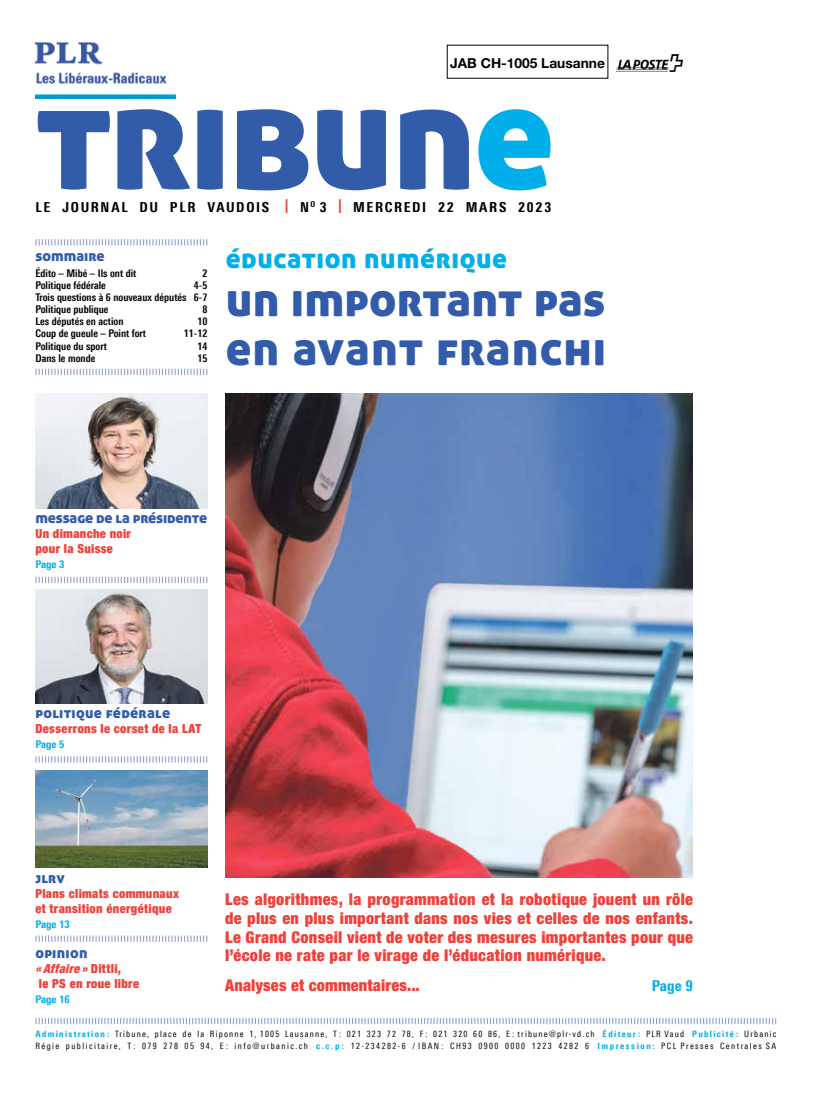
<style>
.page{position:relative;width:833px;height:1099px;background:#fff}
.page>*{position:absolute;margin:0;border:0;box-sizing:border-box;transform-origin:0 0}
.t1{font:150px "Aller Display";letter-spacing:-.02em;color:#325caa}
.t2{font:47.5px/48.8px "Aller Display";letter-spacing:.005em;color:#325caa}
.t3{font:27.5px "Aller Display";letter-spacing:.02em;color:#00afea}
.t4{font:900 condensed 16.25px/18.8px "Helvetica Neue LT Pro";letter-spacing:.02em;color:#f14038;text-align:justify}
.t5{font:15px "Aller Display";color:#325caa}
.t6{font:15px "Aller Display";letter-spacing:.02em;color:#325caa}
.t7{font:800 15px "Linotype Univers 720 Cn";color:#00afea}
.t8{font:800 13.75px "Linotype Univers 720 Cn";letter-spacing:.12em;color:#000}
.t9{font:700 13.75px "Helvetica Neue LT Pro";color:#000}
.t10{font:900 condensed 12.5px/15px "Helvetica Neue LT Pro";letter-spacing:.025em;color:#f14038}
.t11{font:700 10.62px/12.1px "Linotype Univers 620 Cn";color:#000;text-align:justify}
.t12{font:800 10.62px "Linotype Univers 720 Cn";color:#00afea}
.t13{font:8.75px/12.5px "Linotype Univers 420 Cn";letter-spacing:.16em;color:#000}
.s1{color:#00afea}
.s2{color:#f14038}
.s3{font-style:italic}
.s4{font-family:"Linotype Univers 720 Cn";font-weight:800;color:#00afea}
</style>
<div class="page">
<svg style="left:35px;top:1017px;width:742px;height:8px"></svg>
<img style="left:35px;top:41px;width:140px;height:57px">
<img style="left:225px;top:393px;width:468px;height:484px">
<img style="left:617px;top:54px;width:65px;height:17px">
<svg style="left:35px;top:369px;width:172px;height:6px"></svg>
<svg style="left:35px;top:239px;width:172px;height:6px"></svg>
<img style="left:35px;top:393px;width:172px;height:115px">
<img style="left:35px;top:589px;width:172px;height:114px">
<img style="left:35px;top:770px;width:172px;height:97px">
<svg style="left:35px;top:576px;width:172px;height:7px"></svg>
<svg style="left:35px;top:756px;width:172px;height:6px"></svg>
<svg style="left:35px;top:935px;width:172px;height:6px"></svg>
<h3 class="t9" style="left:450px;top:54px;width:156px">JAB CH-1005 Lausanne</h3>
<h1 class="t1" style="left:35px;top:39px;width:520px">tribun<span class="s1">e</span></h1>
<h3 class="t8" style="left:35px;top:198px;width:517px">Le journal du PLR vaudois <span class="s2">|</span> N <sup>o</sup> 3 <span class="s2">|</span> mercredi 22 mars 2023</h3>
<h3 class="t5" style="left:35px;top:246px;width:71px">sommaire</h3>
<p class="t11" style="left:35px;top:267px;width:102px">édito – Mibé – Ils ont dit</p>
<p class="t11" style="left:202px;top:267px;width:7px">2</p>
<p class="t11" style="left:35px;top:279px;width:72px">Politique fédérale</p>
<p class="t11" style="left:35px;top:279px;width:173px;text-indent:158px">4-5<br>Trois questions à 6 nouveaux députés 6-7<br>Politique publique</p>
<p class="t11" style="left:202px;top:303px;width:7px">8</p>
<p class="t11" style="left:35px;top:315px;width:90px">Les députés en action</p>
<p class="t11" style="left:197px;top:315px;width:12px">10</p>
<p class="t11" style="left:35px;top:327px;width:112px">Coup de gueule – Point fort</p>
<p class="t11" style="left:184px;top:327px;width:25px">11-12</p>
<p class="t11" style="left:35px;top:339px;width:73px">Politique du sport</p>
<p class="t11" style="left:197px;top:339px;width:12px">14</p>
<p class="t11" style="left:35px;top:352px;width:61px">Dans le monde</p>
<p class="t11" style="left:197px;top:352px;width:12px">15</p>
<h3 class="t3" style="left:226px;top:240px;width:283px">éducation numérique</h3>
<h2 class="t2" style="left:226px;top:274px;width:382px">un important pas en avant franchi</h2>
<h3 class="t5" style="left:35px;top:508px;width:173px">message de la présidente</h3>
<h3 class="t10" style="left:35px;top:525px;width:97px">Un dimanche noir pour la Suisse</h3>
<p class="t12" style="left:35px;top:557px;width:31px">Page 3</p>
<h3 class="t6" style="left:35px;top:703px;width:136px">politique fédérale</h3>
<h3 class="t10" style="left:35px;top:720px;width:167px">Desserrons le corset de la LAT</h3>
<p class="t12" style="left:35px;top:737px;width:31px">Page 5</p>
<h3 class="t5" style="left:35px;top:868px;width:31px">jlrv</h3>
<h3 class="t10" style="left:35px;top:885px;width:145px">Plans climats communaux et transition énergétique</h3>
<p class="t12" style="left:35px;top:917px;width:36px">Page 13</p>
<h3 class="t6" style="left:35px;top:943px;width:54px">opinion</h3>
<h3 class="t10" style="left:35px;top:960px;width:105px"><span class="s3">« Affaire »</span> Dittli,<br>le PS en roue libre</h3>
<p class="t12" style="left:35px;top:992px;width:36px">Page 16</p>
<p class="t4" style="left:225px;top:889px;width:469px">Les algorithmes, la programmation et la robotique jouent un rôle de plus en plus important dans nos vies et celles de nos enfants.<br>Le Grand Conseil vient de voter des mesures importantes pour que l’école ne rate par le virage de l’éducation numérique.</p>
<h3 class="t4" style="left:225px;top:975px;width:196px">Analyses et commentaires...</h3>
<h3 class="t7" style="left:652px;top:976px;width:42px">Page 9</h3>
<p class="t13" style="left:35px;top:1027px;width:742px"><span class="s4">Administration:</span> Tribune, place de la Riponne 1, 1005 Lausanne, T: 021 323 72 78, F: 021 320 60 86, E: tribune@plr-vd.ch <span class="s4">éditeur:</span> PLR Vaud <span class="s4">Publicité:</span> Urbanic<br>Régie publicitaire, T: 079 278 05 94, E: info@urbanic.ch <span class="s4">c.c.p:</span> 12-234282-6 / IBAN: CH93 0900 0000 1223 4282 6 <span class="s4">I mpression:</span> PCL Presses Centrales SA</p>
</div>
